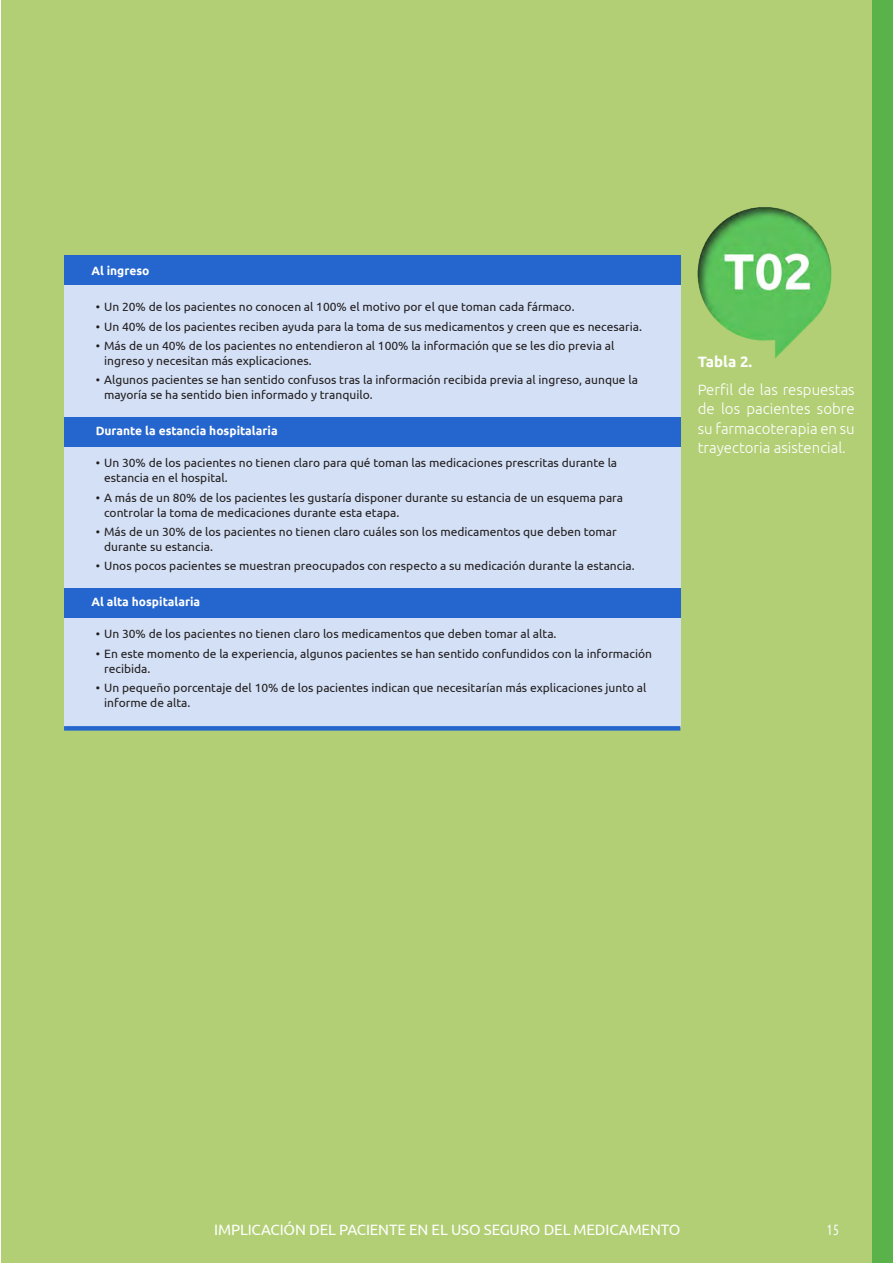
<style>
.page{position:relative;width:893px;height:1263px;background:#fff}
.page>*{position:absolute;margin:0;border:0;box-sizing:border-box;transform-origin:0 0}
.Titol_figura{font:300 15px/19.5px "Ubuntu";color:#fff;text-align:justify}
.t1{font:15px "Ubuntu";letter-spacing:-.01em;color:#fff}
.Titol_figura-2{font:700 15px "Ubuntu";color:#fff}
.t2{font:15px "Ubuntu Condensed";color:#eef7ed}
.texte_taula{font:12px/15px "Ubuntu";color:#231f20}
.texte_taula-2{font:700 12px "Ubuntu";color:#fff}
</style>
<div class="page">
<div style="left:1px;top:0;width:892px;height:1263px;background:#b2cf75"></div>
<div style="left:872px;top:0;width:21px;height:1263px;background:#5ab34a"></div>
<div style="left:64px;top:255px;width:616px;height:472px;background:#d3e0f5"></div>
<img style="left:680px;top:207px;width:152px;height:185px">
<div style="left:64px;top:726px;width:616px;height:5px;background:#2466cd"></div>
<div style="left:64px;top:255px;width:616px;height:30px;background:#2466cd"></div>
<div style="left:64px;top:417px;width:616px;height:29px;background:#2466cd"></div>
<div style="left:64px;top:588px;width:616px;height:30px;background:#2466cd"></div>
<p class="texte_taula-2" style="left:91px;top:264px;width:60px">Al ingreso</p>
<p class="texte_taula" style="left:96px;top:299px;width:480px">• Un 20% de los pacientes no conocen al 100% el motivo por el que toman cada fármaco.</p>
<p class="texte_taula" style="left:96px;top:318px;width:548px">• Un 40% de los pacientes reciben ayuda para la toma de sus medicamentos y creen que es necesaria.</p>
<p class="texte_taula" style="left:104px;top:338px;width:512px;text-indent:-9px">• Más de un 40% de los pacientes no entendieron al 100% la información que se les dio previa al ingreso y necesitan más explicaciones.</p>
<p class="texte_taula" style="left:104px;top:372px;width:535px;text-indent:-9px">• Algunos pacientes se han sentido confusos tras la información recibida previa al ingreso, aunque la mayoría se ha sentido bien informado y tranquilo.</p>
<p class="texte_taula-2" style="left:96px;top:424px;width:184px">Durante la estancia hospitalaria</p>
<p class="texte_taula" style="left:104px;top:455px;width:514px;text-indent:-9px">• Un 30% de los pacientes no tienen claro para qué toman las medicaciones prescritas durante la estancia en el hospital.</p>
<p class="texte_taula" style="left:104px;top:489px;width:520px;text-indent:-9px">• A más de un 80% de los pacientes les gustaría disponer durante su estancia de un esquema para controlar la toma de medicaciones durante esta etapa.</p>
<p class="texte_taula" style="left:104px;top:524px;width:514px;text-indent:-9px">• Más de un 30% de los pacientes no tienen claro cuáles son los medicamentos que deben tomar durante su estancia.</p>
<p class="texte_taula" style="left:96px;top:558px;width:540px">• Unos pocos pacientes se muestran preocupados con respecto a su medicación durante la estancia.</p>
<p class="texte_taula-2" style="left:91px;top:595px;width:110px">Al alta hospitalaria</p>
<p class="texte_taula" style="left:96px;top:626px;width:462px">• Un 30% de los pacientes no tienen claro los medicamentos que deben tomar al alta.</p>
<p class="texte_taula" style="left:104px;top:645px;width:549px;text-indent:-9px">• En este momento de la experiencia, algunos pacientes se han sentido confundidos con la información recibida.</p>
<p class="texte_taula" style="left:104px;top:680px;width:544px;text-indent:-9px">• Un pequeño porcentaje del 10% de los pacientes indican que necesitarían más explicaciones junto al informe de alta.</p>
<p class="Titol_figura-2" style="left:698px;top:352px;width:56px">Tabla 2.</p>
<p class="Titol_figura" style="left:698px;top:379px;width:158px">Perfil de las respuestas de los pacientes sobre su farmacoterapia en su trayectoria asistencial.</p>
<p class="t1" style="left:214px;top:1221px;width:468px">IMPLICACIÓN DEL PACIENTE EN EL USO SEGURO DEL MEDICAMENTO</p>
<p class="t2" style="left:826px;top:1221px;width:14px">15</p>
</div>
